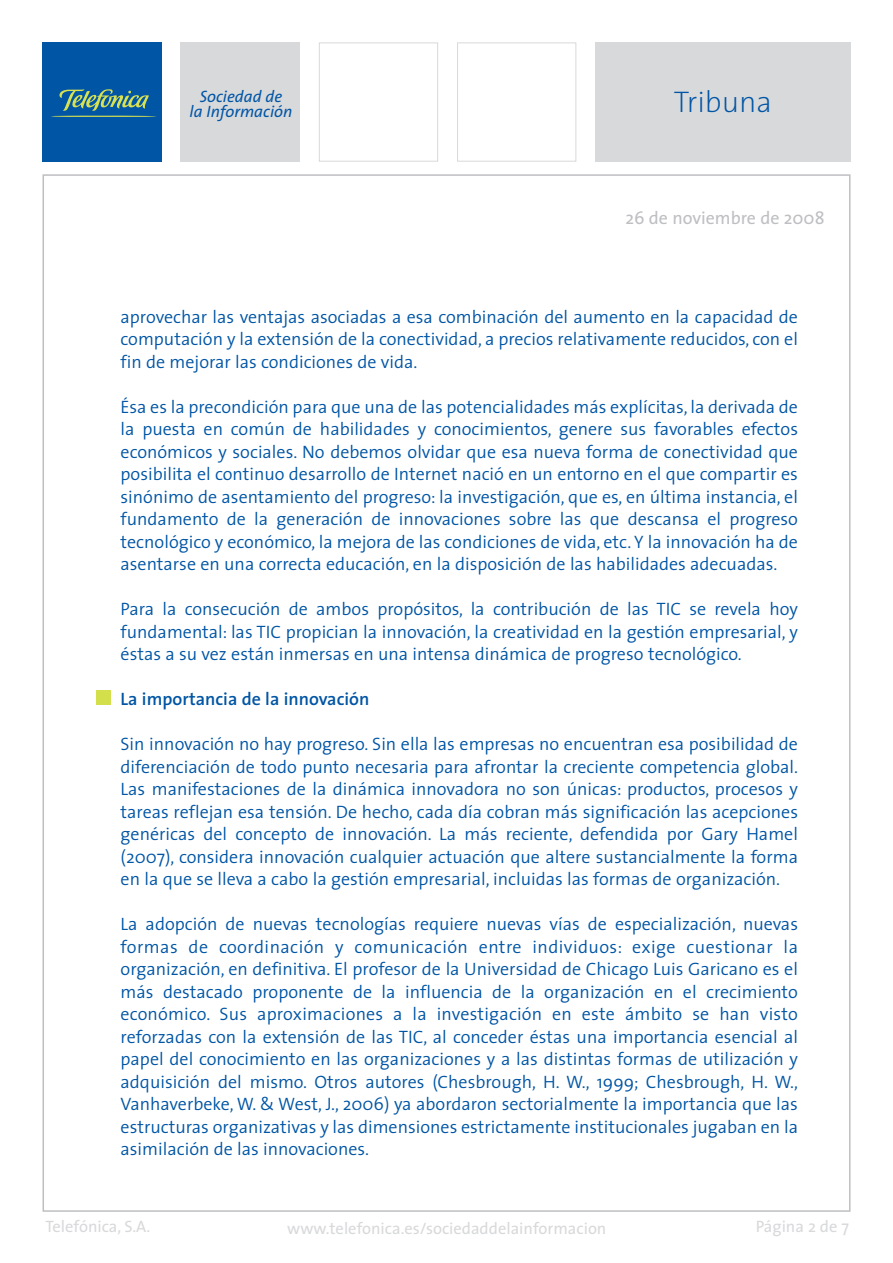
<style>
.page{position:relative;width:893px;height:1263px;background:#fff}
.page>*{position:absolute;margin:0;border:0;box-sizing:border-box;transform-origin:0 0}
.t1{font:200 30px "The Sans";color:#0155a5}
.t2{font:300 18px/22.5px "The Sans";color:#0155a5;text-align:justify}
.t3{font:600 18px "The Sans";color:#0155a5}
.t4{font:18px "The Sans";color:#bebfc2}
.t5{font:16.5px "The Sans";color:#d8d9db}
.t6{font:italic 16.5px/15px "The Sans";color:#0155a5;text-align:center}
</style>
<div class="page">
<div style="left:97px;top:691px;width:14px;height:14px;background:#d4df4c"></div>
<div style="left:43px;top:43px;width:119px;height:119px;background:#0155a5"></div>
<svg style="left:51px;top:89px;width:105px;height:28px"></svg>
<div style="left:181px;top:43px;width:119px;height:119px;background:#d8d9db"></div>
<div style="left:319px;top:43px;width:119px;height:119px;border:1px solid #d8d9db"></div>
<div style="left:457px;top:43px;width:119px;height:119px;border:1px solid #d8d9db"></div>
<div style="left:595px;top:43px;width:255px;height:119px;background:#d8d9db"></div>
<p class="t6" style="left:190px;top:90px;width:104px">Sociedad de<br>la Información</p>
<h1 class="t1" style="left:674px;top:90px;width:100px">Tribuna</h1>
<p class="t4" style="left:625px;top:211px;width:201px">26 de noviembre de 2008</p>
<p class="t2" style="left:121px;top:307px;width:679px">aprovechar las ventajas asociadas a esa combinación del aumento en la capacidad de computación y la extensión de la conectividad, a precios relativamente reducidos, con el fin de mejorar las condiciones de vida.</p>
<p class="t2" style="left:121px;top:397px;width:679px">Ésa es la precondición para que una de las potencialidades más explícitas, la derivada de la puesta en común de habilidades y conocimientos, genere sus favorables efectos económicos y sociales. No debemos olvidar que esa nueva forma de conectividad que posibilita el continuo desarrollo de Internet nació en un entorno en el que compartir es sinónimo de asentamiento del progreso: la investigación, que es, en última instancia, el fundamento de la generación de innovaciones sobre las que descansa el progreso tecnológico y económico, la mejora de las condiciones de vida, etc. Y la innovación ha de asentarse en una correcta educación, en la disposición de las habilidades adecuadas.</p>
<p class="t2" style="left:121px;top:599px;width:679px">Para la consecución de ambos propósitos, la contribución de las TIC se revela hoy fundamental: las TIC propician la innovación, la creatividad en la gestión empresarial, y éstas a su vez están inmersas en una intensa dinámica de progreso tecnológico.</p>
<p class="t3" style="left:121px;top:692px;width:250px">La importancia de la innovación</p>
<p class="t2" style="left:121px;top:734px;width:679px">Sin innovación no hay progreso. Sin ella las empresas no encuentran esa posibilidad de diferenciación de todo punto necesaria para afrontar la creciente competencia global.<br>Las manifestaciones de la dinámica innovadora no son únicas: productos, procesos y tareas reflejan esa tensión. De hecho, cada día cobran más significación las acepciones genéricas del concepto de innovación. La más reciente, defendida por Gary Hamel (2007), considera innovación cualquier actuación que altere sustancialmente la forma en la que se lleva a cabo la gestión empresarial, incluidas las formas de organización.</p>
<p class="t2" style="left:121px;top:914px;width:679px">La adopción de nuevas tecnologías requiere nuevas vías de especialización, nuevas formas de coordinación y comunicación entre individuos: exige cuestionar la organización, en definitiva. El profesor de la Universidad de Chicago Luis Garicano es el más destacado proponente de la influencia de la organización en el crecimiento económico. Sus aproximaciones a la investigación en este ámbito se han visto reforzadas con la extensión de las TIC, al conceder éstas una importancia esencial al papel del conocimiento en las organizaciones y a las distintas formas de utilización y adquisición del mismo. Otros autores (Chesbrough, H. W., 1999; Chesbrough, H. W., Vanhaverbeke, W. &amp; West, J., 2006) ya abordaron sectorialmente la importancia que las estructuras organizativas y las dimensiones estrictamente institucionales jugaban en la asimilación de las innovaciones.</p>
<p class="t5" style="left:46px;top:1220px;width:106px">Telefónica, S.A.</p>
<p class="t5" style="left:287px;top:1222px;width:321px">www.telefonica.es/sociedaddelainformacion</p>
<p class="t5" style="left:756px;top:1220px;width:95px">Página 2 de 7</p>
</div>
